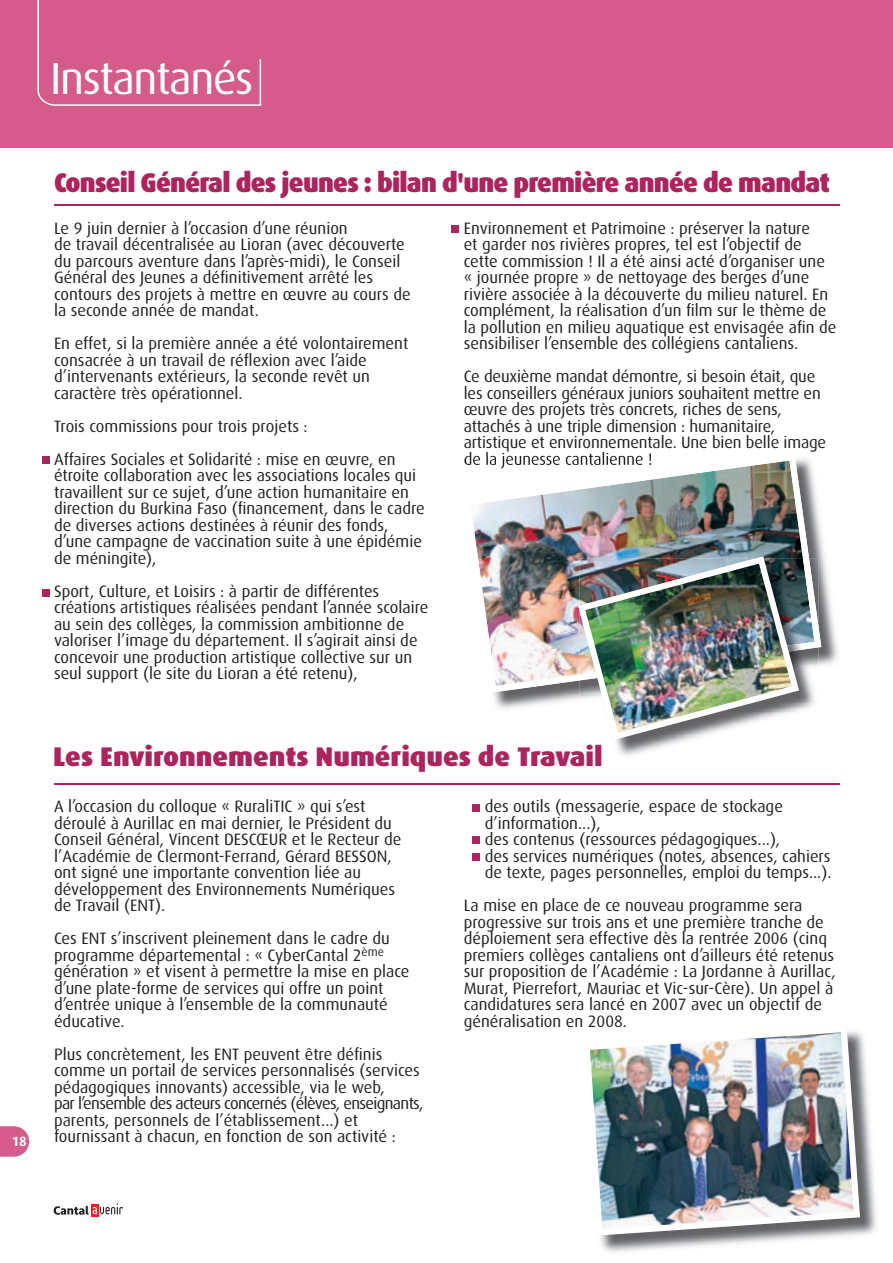
<style>
.page{position:relative;width:893px;height:1263px;background:#fff}
.page>*{position:absolute;margin:0;border:0;box-sizing:border-box;transform-origin:0 0}
.t1{font:45px "Dax";letter-spacing:-.03em;color:#fff}
.t2{font:900 27px "Dax";letter-spacing:-.03em;color:#ab245d;scale:.95 1}
.t3{font:900 27px "Dax";color:#ab245d}
.t4{font:16.5px/16.5px "Dax";color:#231f20}
.t5{font:700 13.5px "Dax";color:#fff}
</style>
<div class="page">
<div style="left:91px;top:1204px;width:7px;height:13px;background:#ee1d23"></div>
<svg style="left:54px;top:1203px;width:69px;height:12px"></svg>
<svg style="left:0;top:1126px;width:29px;height:31px"></svg>
<div style="left:0;top:0;width:892px;height:148px;background:#d55b8a"></div>
<svg style="left:37px;top:0;width:224px;height:106px"></svg>
<hr style="left:54px;top:204px;width:785px;height:2px;background:#ab245d">
<div style="left:42px;top:457px;width:7px;height:7px;background:#ab245d"></div>
<div style="left:42px;top:590px;width:7px;height:7px;background:#ab245d"></div>
<div style="left:451px;top:226px;width:7px;height:7px;background:#ab245d"></div>
<img style="left:493px;top:531px;width:345px;height:178px">
<img style="left:465px;top:455px;width:356px;height:238px">
<img style="left:615px;top:680px;width:203px;height:76px">
<img style="left:799px;top:558px;width:19px;height:122px">
<img style="left:578px;top:556px;width:221px;height:184px">
<img style="left:600px;top:1032px;width:277px;height:220px">
<img style="left:590px;top:1031px;width:269px;height:205px">
<div style="left:473px;top:804px;width:7px;height:7px;background:#ab245d"></div>
<div style="left:473px;top:837px;width:7px;height:7px;background:#ab245d"></div>
<hr style="left:54px;top:784px;width:785px;height:1px;background:#ab245d">
<div style="left:473px;top:853px;width:7px;height:7px;background:#ab245d"></div>
<h1 class="t1" style="left:50px;top:57px;width:205px">Instantanés</h1>
<p class="t5" style="left:12px;top:1135px;width:16px">18</p>
<h2 class="t2" style="left:54px;top:169px;width:818px">Conseil Général des jeunes : bilan d'une première année de mandat</h2>
<p class="t4" style="left:54px;top:221px;width:358px">Le 9 juin dernier à l’occasion d’une réunion<br>de travail décentralisée au Lioran (avec découverte du parcours aventure dans l’après-midi), le Conseil Général des Jeunes a définitivement arrêté les contours des projets à mettre en œuvre au cours de la seconde année de mandat.</p>
<p class="t4" style="left:54px;top:336px;width:356px">En effet, si la première année a été volontairement consacrée à un travail de réflexion avec l’aide d’intervenants extérieurs, la seconde revêt un caractère très opérationnel.</p>
<p class="t4" style="left:54px;top:410px;width:343px;line-height:33px">Trois commissions pour trois projets :<br>Affaires Sociales et Solidarité : mise en œuvre, en</p>
<p class="t4" style="left:54px;top:468px;width:372px">étroite collaboration avec les associations locales qui travaillent sur ce sujet, d’une action humanitaire en direction du Burkina Faso (financement, dans le cadre de diverses actions destinées à réunir des fonds, d’une campagne de vaccination suite à une épidémie de méningite),</p>
<p class="t4" style="left:54px;top:584px;width:376px">Sport, Culture, et Loisirs : à partir de différentes créations artistiques réalisées pendant l’année scolaire au sein des collèges, la commission ambitionne de valoriser l’image du département. Il s’agirait ainsi de concevoir une production artistique collective sur un seul support (le site du Lioran a été retenu),</p>
<p class="t4" style="left:463px;top:221px;width:374px">Environnement et Patrimoine : préserver la nature<br>et garder nos rivières propres, tel est l’objectif de cette commission ! Il a été ainsi acté d’organiser une « journée propre » de nettoyage des berges d’une rivière associée à la découverte du milieu naturel. En complément, la réalisation d’un film sur le thème de la pollution en milieu aquatique est envisagée afin de sensibiliser l’ensemble des collégiens cantaliens.</p>
<p class="t4" style="left:463px;top:369px;width:364px">Ce deuxième mandat démontre, si besoin était, que les conseillers généraux juniors souhaitent mettre en œuvre des projets très concrets, riches de sens, attachés à une triple dimension : humanitaire, artistique et environnementale. Une bien belle image</p>
<h2 class="t3" style="left:53px;top:743px;width:551px">Les Environnements Numériques de Travail</h2>
<p class="t4" style="left:54px;top:799px;width:349px">A l’occasion du colloque « RuraliTIC » qui s’est déroulé à Aurillac en mai dernier, le Président du Conseil Général, Vincent DESCŒUR et le Recteur de l’Académie de Clermont-Ferrand, Gérard BESSON, ont signé une importante convention liée au développement des Environnements Numériques de Travail (ENT).</p>
<p class="t4" style="left:54px;top:931px;width:357px">Ces ENT s’inscrivent pleinement dans le cadre du programme départemental : « CyberCantal 2<sup>ème </sup>génération » et visent à permettre la mise en place d’une plate-forme de services qui offre un point d’entrée unique à l’ensemble de la communauté éducative.</p>
<p class="t4" style="left:54px;top:1047px;width:371px">Plus concrètement, les ENT peuvent être définis comme un portail de services personnalisés (services pédagogiques innovants) accessible, via le web,<br>par l’ensemble des acteurs concernés (élèves, enseignants, parents, personnels de l’établissement...) et fournissant à chacun, en fonction de son activité :</p>
<p class="t4" style="left:484px;top:799px;width:348px">des outils (messagerie, espace de stockage d’information...),<br>des contenus (ressources pédagogiques...),<br>des services numériques (notes, absences, cahiers de texte, pages personnelles, emploi du temps...).</p>
<p class="t4" style="left:463px;top:898px;width:373px">La mise en place de ce nouveau programme sera progressive sur trois ans et une première tranche de déploiement sera effective dès la rentrée 2006 (cinq premiers collèges cantaliens ont d’ailleurs été retenus sur proposition de l’Académie : La Jordanne à Aurillac, Murat, Pierrefort, Mauriac et Vic-sur-Cère). Un appel à candidatures sera lancé en 2007 avec un objectif de généralisation en 2008.</p>
</div>
